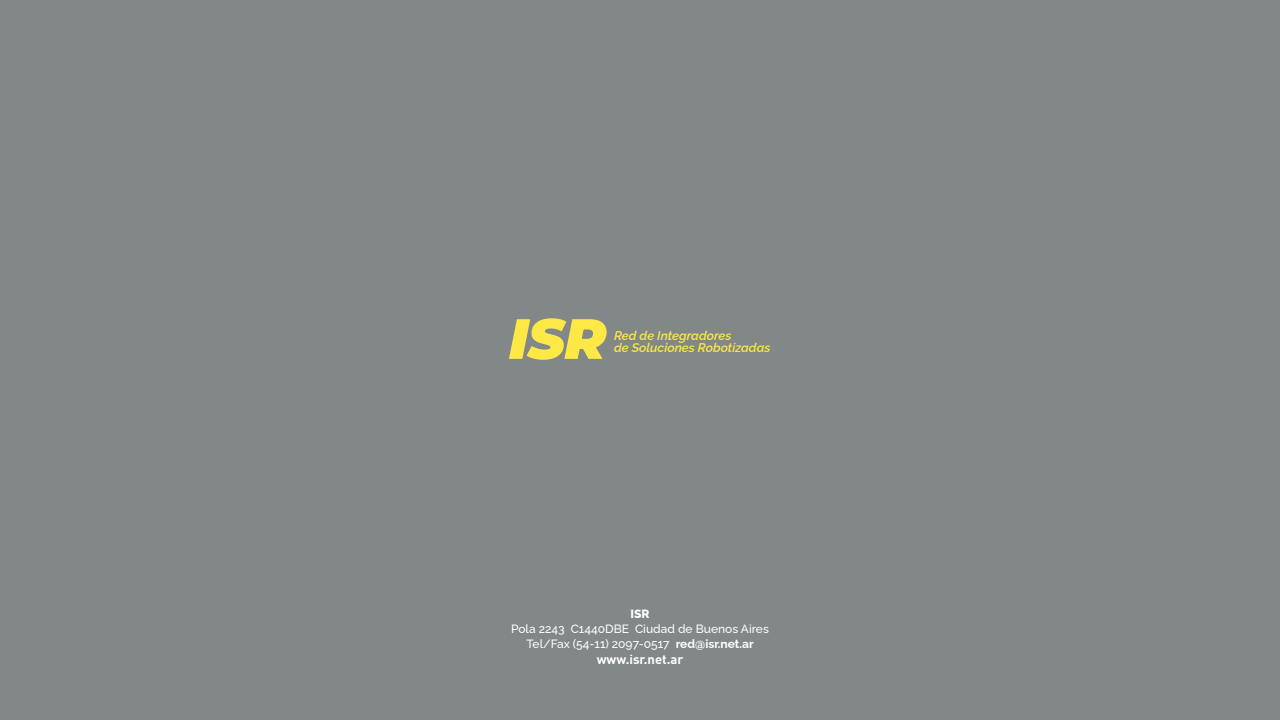
<style>
.page{position:relative;width:1280px;height:720px;background:#828788}
.page>*{position:absolute;margin:0;border:0;box-sizing:border-box;transform-origin:0 0}
.t1{font:italic 900 56.7px "Montserrat";color:#fde846}
.t2{font:700 13px "DIN";color:#fff}
.t3{font:italic 600 12.6px "Raleway";color:#fde846}
.t4{font:500 12px/15px "Raleway";color:#fff;text-align:center}
.t5{font:800 12px "Raleway";color:#fff}
.s1{font-weight:700}
</style>
<div class="page">
<h1 class="t1" style="left:509px;top:301px;width:99px">ISR</h1>
<p class="t3" style="left:614px;top:325px;width:119px">Red de Integradores</p>
<p class="t3" style="left:614px;top:338px;width:158px">de Soluciones Robotizadas</p>
<p class="t5" style="left:630px;top:604px;width:21px">ISR</p>
<p class="t4" style="left:511px;top:620px;width:259px">Pola 2243 C1440DBE Ciudad de Buenos Aires<br>Tel/Fax (54-11) 2097-0517 <span class="s1">red@isr.net.ar</span></p>
<p class="t2" style="left:597px;top:650px;width:88px">www.isr.net.ar</p>
</div>
